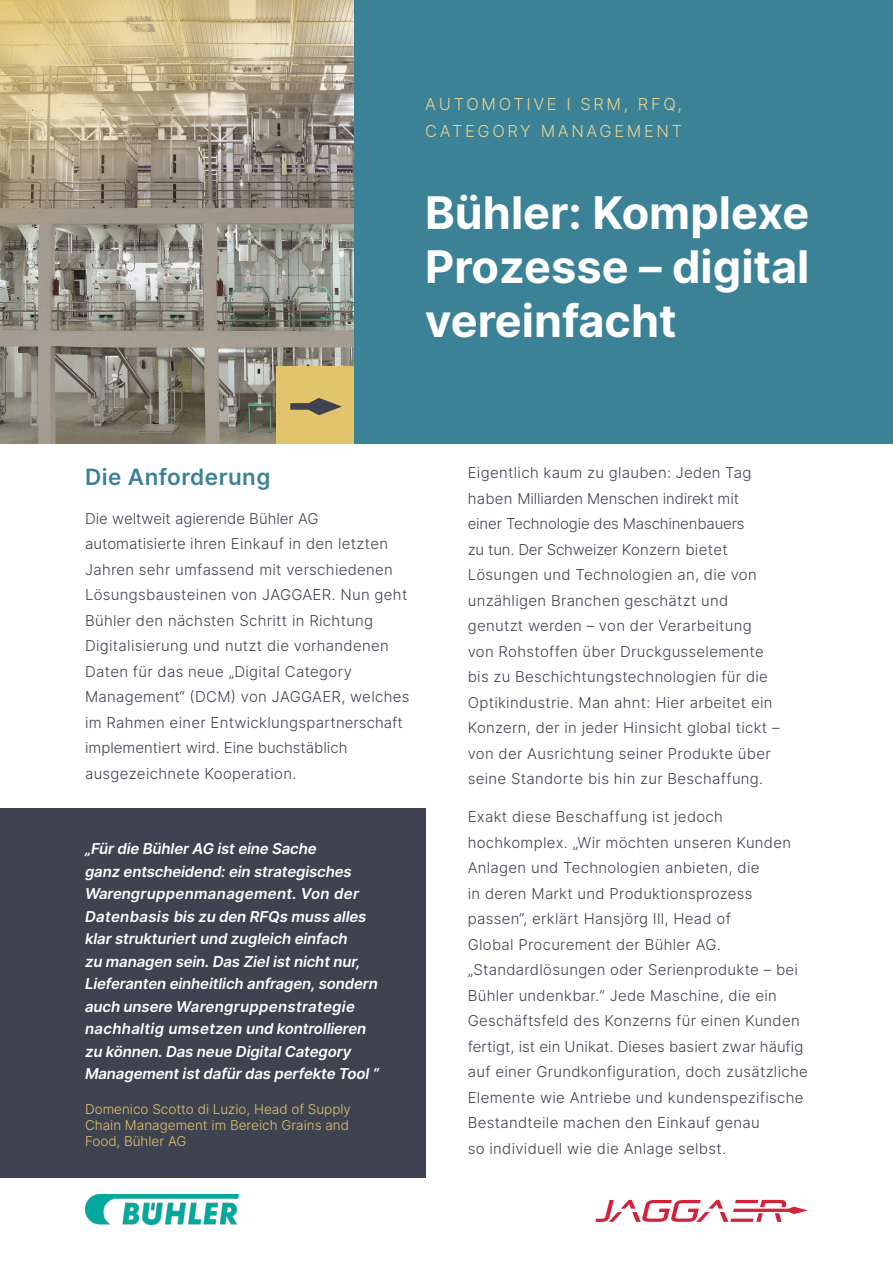
<style>
.page{position:relative;width:893px;height:1263px;background:#fff}
.page>*{position:absolute;margin:0;border:0;box-sizing:border-box;transform-origin:0 0}
.t1{font:700 45px/54px "Inter";color:#fff;text-align:justify}
.t2{font:600 22.5px "Inter";letter-spacing:.02em;color:#3c8296}
.t3{font:300 16.5px/27px "Inter";letter-spacing:.16em;color:#e9d394}
.t4{font:300 15px/25.5px "Inter";letter-spacing:.02em;color:#3e434f}
.t5{font:italic 600 15px/22.5px "Inter";letter-spacing:-.01em;color:#fff}
.t6{font:300 13.5px/16.2px "Inter";color:#e1c46d}
</style>
<div class="page">
<div style="left:353px;top:0;width:540px;height:443px;background:#3c8296"></div>
<svg style="left:595px;top:1200px;width:213px;height:22px"></svg>
<svg style="left:0;top:0;width:353px;height:443px;background:#a39a87"></svg>
<div style="left:276px;top:366px;width:77px;height:77px;background:#e2c46d"></div>
<svg style="left:290px;top:398px;width:52px;height:17px"></svg>
<img style="left:85px;top:1194px;width:153px;height:30px">
<div style="left:0;top:808px;width:425px;height:370px;background:#3e434f"></div>
<p class="t3" style="left:425px;top:91px;width:258px">AUTOMOTIVE I SRM, RFQ,<br>CATEGORY MANAGEMENT</p>
<h1 class="t1" style="left:425px;top:184px;width:386px">Bühler: Komplexe Prozesse – digital vereinfacht</h1>
<h2 class="t2" style="left:85px;top:461px;width:187px">Die Anforderung</h2>
<p class="t4" style="left:85px;top:505px;width:326px">Die weltweit agierende Bühler AG automatisierte ihren Einkauf in den letzten Jahren sehr umfassend mit verschiedenen Lösungsbausteinen von JAGGAER. Nun geht Bühler den nächsten Schritt in Richtung Digitalisierung und nutzt die vorhandenen Daten für das neue „Digital Category Management“ (DCM) von JAGGAER, welches im Rahmen einer Entwicklungspartnerschaft implementiert wird. Eine buchstäblich ausgezeichnete Kooperation.</p>
<p class="t5" style="left:85px;top:837px;width:295px">„Für die Bühler AG ist eine Sache<br>ganz entscheidend: ein strategisches Warengruppenmanagement. Von der Datenbasis bis zu den RFQs muss alles klar strukturiert und zugleich einfach<br>zu managen sein. Das Ziel ist nicht nur, Lieferanten einheitlich anfragen, sondern auch unsere Warengruppenstrategie nachhaltig umsetzen und kontrollieren zu können. Das neue Digital Category Management ist dafür das perfekte Tool “</p>
<p class="t6" style="left:85px;top:1101px;width:267px">Domenico Scotto di Luzio, Head of Supply<br>Chain Management im Bereich Grains and<br>Food, Bühler AG</p>
<p class="t4" style="left:468px;top:460px;width:313px">Eigentlich kaum zu glauben: Jeden Tag haben Milliarden Menschen indirekt mit<br>einer Technologie des Maschinenbauers<br>zu tun. Der Schweizer Konzern bietet Lösungen und Technologien an, die von unzähligen Branchen geschätzt und genutzt werden – von der Verarbeitung von Rohstoffen über Druckgusselemente bis zu Beschichtungstechnologien für die Optikindustrie. Man ahnt: Hier arbeitet ein Konzern, der in jeder Hinsicht global tickt – von der Ausrichtung seiner Produkte über seine Standorte bis hin zur Beschaffung.</p>
<p class="t4" style="left:468px;top:804px;width:342px">Exakt diese Beschaffung ist jedoch hochkomplex. „Wir möchten unseren Kunden Anlagen und Technologien anbieten, die<br>in deren Markt und Produktionsprozess passen“, erklärt Hansjörg Ill, Head of<br>Global Procurement der Bühler AG. „Standardlösungen oder Serienprodukte – bei Bühler undenkbar.“ Jede Maschine, die ein Geschäftsfeld des Konzerns für einen Kunden fertigt, ist ein Unikat. Dieses basiert zwar häufig auf einer Grundkonfiguration, doch zusätzliche Elemente wie Antriebe und kundenspezifische Bestandteile machen den Einkauf genau<br>so individuell wie die Anlage selbst.</p>
</div>
